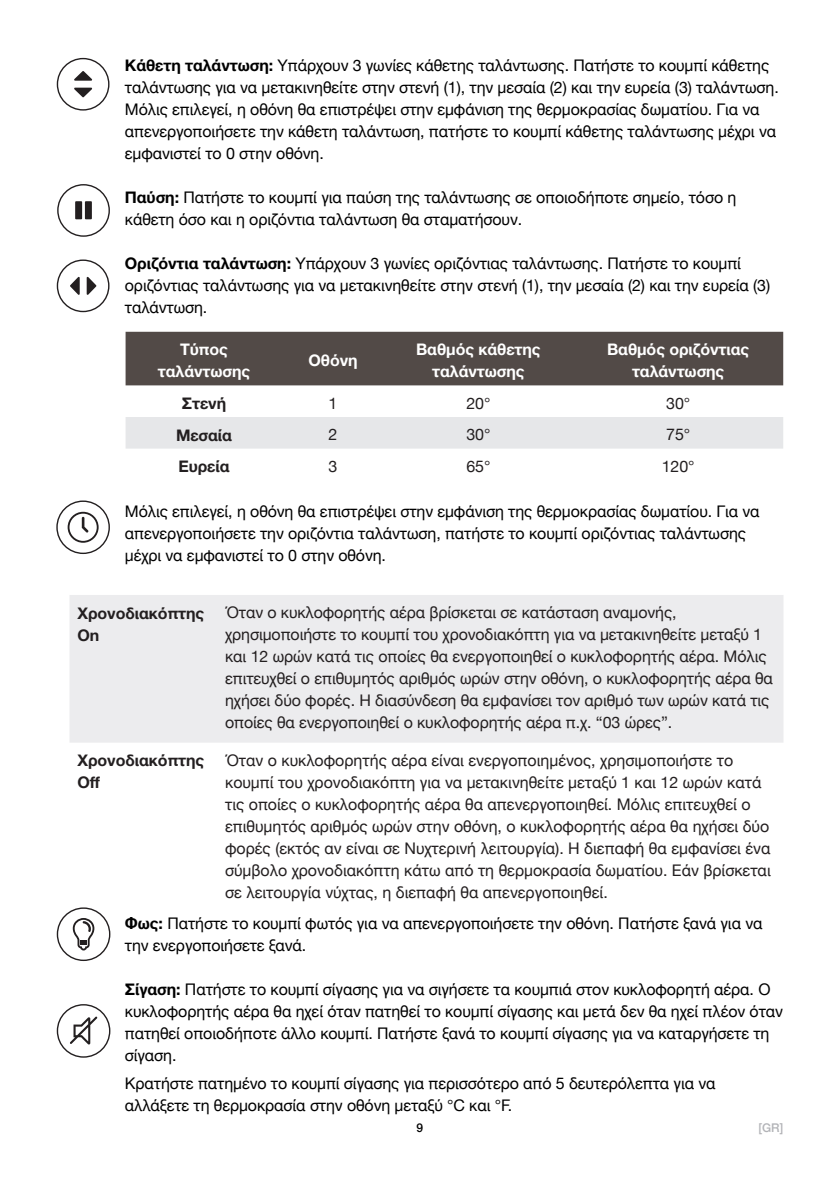
<style>
.page{position:relative;width:840px;height:1191px;background:#fff}
.page>*{position:absolute;margin:0;border:0;box-sizing:border-box;transform-origin:0 0}
.t1{font:16px/22px "Helvetica Neue";letter-spacing:-.005em;color:#000}
.t2{font:16px/22px "Helvetica Neue";color:#231f20}
.t3{font:700 16px/22px "Helvetica Neue";letter-spacing:-.005em;color:#fff;text-align:center}
.t4{font:700 16px/22px "Helvetica Neue";letter-spacing:-.005em;color:#231f20}
.t5{font:500 12px "Helvetica Neue";color:#b2b3b7}
.t6{font:500 12px "Helvetica Neue";color:#000}
.s1{font-weight:700}
</style>
<div class="page">
<svg style="left:57px;top:259px;width:52px;height:53px"></svg>
<div style="left:125px;top:332px;width:657px;height:53px;background:#524a47"></div>
<div style="left:125px;top:417px;width:657px;height:31px;background:#e6e7e9"></div>
<div style="left:56px;top:500px;width:54px;height:54px;border:1px solid #231f20;border-radius:50%"></div>
<svg style="left:68px;top:512px;width:31px;height:31px"></svg>
<div style="left:70px;top:595px;width:713px;height:147px;background:#ececee"></div>
<div style="left:57px;top:907px;width:53px;height:54px;border:1px solid #231f20;border-radius:50%"></div>
<svg style="left:73px;top:918px;width:21px;height:32px"></svg>
<div style="left:57px;top:1004px;width:53px;height:53px;border:1px solid #231f20;border-radius:50%"></div>
<svg style="left:70px;top:1016px;width:27px;height:29px"></svg>
<svg style="left:57px;top:184px;width:53px;height:53px"></svg>
<div style="left:75px;top:201px;width:7px;height:18px;background:#231f20"></div>
<div style="left:85px;top:201px;width:7px;height:18px;background:#231f20"></div>
<svg style="left:57px;top:58px;width:52px;height:53px"></svg>
<p class="t1" style="left:125px;top:55px;width:655px"><span class="s1">Κάθετη ταλάντωση:</span> Υπάρχουν 3 γωνίες κάθετης ταλάντωσης. Πατήστε το κουμπί κάθετης ταλάντωσης για να μετακινηθείτε στην στενή (1), την μεσαία (2) και την ευρεία (3) ταλάντωση.<br>Μόλις επιλεγεί, η οθόνη θα επιστρέψει στην εμφάνιση της θερμοκρασίας δωματίου. Για να απενεργοποιήσετε την κάθετη ταλάντωση, πατήστε το κουμπί κάθετης ταλάντωσης μέχρι να εμφανιστεί το 0 στην οθόνη.</p>
<p class="t1" style="left:125px;top:187px;width:612px"><span class="s1">Παύση:</span> Πατήστε το κουμπί για παύση της ταλάντωσης σε οποιοδήποτε σημείο, τόσο η κάθετη όσο και η οριζόντια ταλάντωση θα σταματήσουν.</p>
<p class="t1" style="left:125px;top:253px;width:646px"><span class="s1">Οριζόντια ταλάντωση:</span> Υπάρχουν 3 γωνίες οριζόντιας ταλάντωσης. Πατήστε το κουμπί οριζόντιας ταλάντωσης για να μετακινηθείτε στην στενή (1), την μεσαία (2) και την ευρεία (3) ταλάντωση.</p>
<p class="t3" style="left:158px;top:339px;width:94px">Τύπος ταλάντωσης</p>
<p class="t3" style="left:308px;top:350px;width:51px">Οθόνη</p>
<p class="t3" style="left:416px;top:339px;width:126px">Βαθμός κάθετης ταλάντωσης</p>
<p class="t3" style="left:606px;top:339px;width:144px">Βαθμός οριζόντιας ταλάντωσης</p>
<p class="t4" style="left:182px;top:393px;width:46px">Στενή</p>
<p class="t2" style="left:328px;top:393px;width:10px">1</p>
<p class="t2" style="left:466px;top:393px;width:26px">20°</p>
<p class="t2" style="left:665px;top:393px;width:26px">30°</p>
<p class="t4" style="left:176px;top:424px;width:58px">Μεσαία</p>
<p class="t2" style="left:328px;top:424px;width:10px">2</p>
<p class="t2" style="left:466px;top:424px;width:26px">30°</p>
<p class="t2" style="left:665px;top:424px;width:26px">75°</p>
<p class="t4" style="left:178px;top:456px;width:53px">Ευρεία</p>
<p class="t2" style="left:328px;top:456px;width:10px">3</p>
<p class="t2" style="left:466px;top:456px;width:26px">65°</p>
<p class="t2" style="left:661px;top:456px;width:34px">120°</p>
<p class="t1" style="left:125px;top:501px;width:636px">Μόλις επιλεγεί, η οθόνη θα επιστρέψει στην εμφάνιση της θερμοκρασίας δωματίου. Για να απενεργοποιήσετε την οριζόντια ταλάντωση, πατήστε το κουμπί οριζόντιας ταλάντωσης μέχρι να εμφανιστεί το 0 στην οθόνη.</p>
<p class="t4" style="left:77px;top:602px;width:128px">Χρονοδιακόπτης<br>On</p>
<p class="t2" style="left:225px;top:602px;width:549px">Όταν ο κυκλοφορητής αέρα βρίσκεται σε κατάσταση αναμονής, χρησιμοποιήστε το κουμπί του χρονοδιακόπτη για να μετακινηθείτε μεταξύ 1 και 12 ωρών κατά τις οποίες θα ενεργοποιηθεί ο κυκλοφορητής αέρα. Μόλις επιτευχθεί ο επιθυμητός αριθμός ωρών στην οθόνη, ο κυκλοφορητής αέρα θα ηχήσει δύο φορές. Η διασύνδεση θα εμφανίσει τον αριθμό των ωρών κατά τις οποίες θα ενεργοποιηθεί ο κυκλοφορητής αέρα π.χ. “03 ώρες”.</p>
<p class="t4" style="left:77px;top:750px;width:128px">Χρονοδιακόπτης<br>Off</p>
<p class="t2" style="left:225px;top:750px;width:547px">Όταν ο κυκλοφορητής αέρα είναι ενεργοποιημένος, χρησιμοποιήστε το κουμπί του χρονοδιακόπτη για να μετακινηθείτε μεταξύ 1 και 12 ωρών κατά τις οποίες ο κυκλοφορητής αέρα θα απενεργοποιηθεί. Μόλις επιτευχθεί ο επιθυμητός αριθμός ωρών στην οθόνη, ο κυκλοφορητής αέρα θα ηχήσει δύο φορές (εκτός αν είναι σε Νυχτερινή λειτουργία). Η διεπαφή θα εμφανίσει ένα σύμβολο χρονοδιακόπτη κάτω από τη θερμοκρασία δωματίου. Εάν βρίσκεται σε λειτουργία νύχτας, η διεπαφή θα απενεργοποιηθεί.</p>
<p class="t1" style="left:125px;top:913px;width:638px"><span class="s1">Φως:</span> Πατήστε το κουμπί φωτός για να απενεργοποιήσετε την οθόνη. Πατήστε ξανά για να την ενεργοποιήσετε ξανά.</p>
<p class="t1" style="left:125px;top:979px;width:659px"><span class="s1">Σίγαση:</span> Πατήστε το κουμπί σίγασης για να σιγήσετε τα κουμπιά στον κυκλοφορητή αέρα. Ο κυκλοφορητής αέρα θα ηχεί όταν πατηθεί το κουμπί σίγασης και μετά δεν θα ηχεί πλέον όταν πατηθεί οποιοδήποτε άλλο κουμπί. Πατήστε ξανά το κουμπί σίγασης για να καταργήσετε τη σίγαση.</p>
<p class="t1" style="left:125px;top:1073px;width:591px">Κρατήστε πατημένο το κουμπί σίγασης για περισσότερο από 5 δευτερόλεπτα για να αλλάξετε τη θερμοκρασία στην οθόνη μεταξύ °C και °F.</p>
<p class="t6" style="left:416px;top:1117px;width:8px">9</p>
<p class="t5" style="left:758px;top:1117px;width:26px">[GR]</p>
</div>
